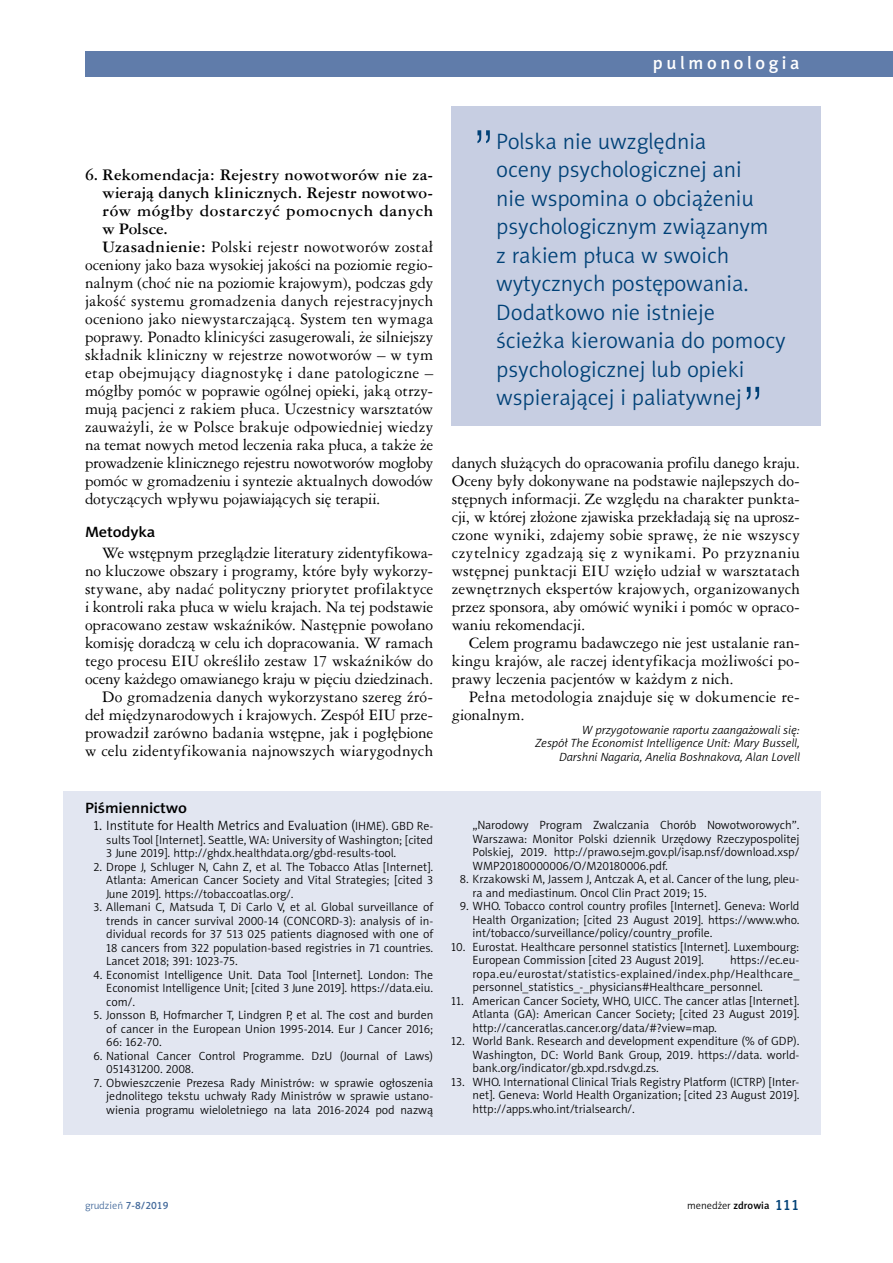
<style>
.page{position:relative;width:893px;height:1263px;background:#fff}
.page>*{position:absolute;margin:0;border:0;box-sizing:border-box;transform-origin:0 0}
.t1{font:52.5px "Swis 721 Lt PL";color:#004177}
.t2{font:22.5px/28.5px "Naomi Sans EFN Light";color:#004177}
.t3{font:18px "Naomi Sans EFN Medium";letter-spacing:.2em;color:#fff}
.t4{font:15px/18px "Ameri Garmnd PL";color:#000;text-align:justify}
.t5{font:700 15px "Ameri Garmnd PL";letter-spacing:.015em;color:#000}
.t6{font:15px "Ameri Garmnd PL";letter-spacing:-.02em;color:#000}
.t7{font:15px "Ameri Garmnd PL";letter-spacing:.02em;color:#000}
.t8{font:700 15px "Ameri Garmnd PL";letter-spacing:.04em;color:#000}
.t9{font:15px "Naomi Sans EFN Medium";letter-spacing:-.01em;color:#000;scale:1.1 1}
.t10{font:13.5px "Naomi Sans EFN Light";color:#000}
.t11{font:12px/13.5px "Naomi Sans EFN Light";color:#000;text-align:justify}
.t12{font:italic 12px/13.5px "Naomi Sans EFN Light";color:#000;text-align:right}
.t13{font:10.5px "Naomi Sans EFN Light";color:#000}
.t14{font:10.5px "Naomi Sans EFN Light";color:#456b9c}
.s1{font-weight:700}
.s2{font-size:12px}
.s3{font-family:"Naomi Sans EFN Medium"}
.s4{font-family:"Naomi Sans EFN Medium";font-size:15px;color:#004177}
</style>
<div class="page">
<div style="left:85px;top:51px;width:808px;height:26px;background:#607caa"></div>
<div style="left:64px;top:791px;width:757px;height:343px;background:#e2e6f1"></div>
<div style="left:451px;top:106px;width:370px;height:320px;background:#c7cee2"></div>
<h3 class="t3" style="left:653px;top:52px;width:148px">pulmonologia</h3>
<p class="t5" style="left:85px;top:164px;width:350px">6. Rekomendacja: Rejestry nowotworów nie za-</p>
<p class="t5" style="left:102px;top:182px;width:332px">wierają danych klinicznych. Rejestr nowotwo-</p>
<p class="t8" style="left:102px;top:200px;width:332px">rów mógłby dostarczyć pomocnych danych</p>
<p class="t5" style="left:102px;top:218px;width:67px">w Polsce.</p>
<p class="t4" style="left:102px;top:237px;width:333px"><span class="s1">Uzasadnienie:</span> Polski rejestr nowotworów został</p>
<p class="t4" style="left:85px;top:255px;width:350px">oceniony jako baza wysokiej jakości na poziomie regio-</p>
<p class="t4" style="left:85px;top:273px;width:350px">nalnym (choć nie na poziomie krajowym), podczas gdy</p>
<p class="t4" style="left:85px;top:291px;width:350px">jakość systemu gromadzenia danych rejestracyjnych</p>
<p class="t4" style="left:85px;top:309px;width:350px">oceniono jako niewystarczającą. System ten wymaga</p>
<p class="t4" style="left:85px;top:327px;width:350px">poprawy. Ponadto klinicyści zasugerowali, że silniejszy</p>
<p class="t4" style="left:85px;top:345px;width:350px">składnik kliniczny w rejestrze nowotworów – w tym</p>
<p class="t7" style="left:85px;top:363px;width:350px">etap obejmujący diagnostykę i dane patologiczne –</p>
<p class="t4" style="left:85px;top:381px;width:350px">mógłby pomóc w poprawie ogólnej opieki, jaką otrzy-</p>
<p class="t4" style="left:85px;top:399px;width:350px">mują pacjenci z rakiem płuca. Uczestnicy warsztatów</p>
<p class="t4" style="left:85px;top:417px;width:350px">zauważyli, że w Polsce brakuje odpowiedniej wiedzy</p>
<p class="t4" style="left:85px;top:435px;width:350px">na temat nowych metod leczenia raka płuca, a także że</p>
<p class="t6" style="left:85px;top:453px;width:350px">prowadzenie klinicznego rejestru nowotworów mogłoby</p>
<p class="t4" style="left:85px;top:471px;width:350px">pomóc w gromadzeniu i syntezie aktualnych dowodów</p>
<p class="t4" style="left:85px;top:489px;width:297px">dotyczących wpływu pojawiających się terapii.</p>
<p class="t9" style="left:85px;top:523px;width:65px">Metodyka</p>
<p class="t4" style="left:85px;top:543px;width:350px;text-align:right">We wstępnym przeglądzie literatury zidentyfikowa&shy;no kluczowe obszary i programy, które były wykorzy&shy;stywane, aby nadać polityczny priorytet profilaktyce i kontroli raka płuca w wielu krajach. Na tej podstawie opracowano zestaw wskaźników. Następnie powołano komisję doradczą w celu ich dopracowania. W ramach tego procesu EIU określiło zestaw 17 wskaźników do oceny każdego omawianego kraju w pięciu dziedzinach.<br>Do gromadzenia danych wykorzystano szereg źró&shy;deł międzynarodowych i krajowych. Zespół EIU prze&shy;prowadził zarówno badania wstępne, jak i pogłębione w celu zidentyfikowania najnowszych wiarygodnych</p>
<p class="t9" style="left:85px;top:799px;width:94px">Piśmiennictwo</p>
<p class="t10" style="left:94px;top:818px;width:341px">1. Institute for Health Metrics and Evaluation (<span class="s2">IHME). GBD Re-</span></p>
<p class="t11" style="left:106px;top:833px;width:328px">sults Tool [Internet]. Seattle, WA: University of Washington; [cited<br>3 June 2019]. http://ghdx.healthdata.org/gbd-results-tool.</p>
<p class="t11" style="left:106px;top:860px;width:328px;text-indent:-13px">2. Drope J, Schluger N, Cahn Z, et al. The Tobacco Atlas [Internet].<br>Atlanta: American Cancer Society and Vital Strategies; [cited 3<br>June 2019]. https://tobaccoatlas.org/.</p>
<p class="t11" style="left:106px;top:900px;width:328px;text-indent:-13px">3. Allemani C, Matsuda T, Di Carlo V, et al. Global surveillance of trends in cancer survival 2000-14 (CONCORD-3): analysis of in&shy;dividual records for 37 513 025 patients diagnosed with one of 18 cancers from 322 population-based registries in 71 countries.<br>Lancet 2018; 391: 1023-75.</p>
<p class="t11" style="left:106px;top:968px;width:328px;text-indent:-13px">4. Economist Intelligence Unit. Data Tool [Internet]. London: The Economist Intelligence Unit; [cited 3 June 2019]. https://data.eiu. com/.</p>
<p class="t11" style="left:106px;top:1008px;width:328px;text-indent:-13px">5. Jonsson B, Hofmarcher T, Lindgren P, et al. The cost and burden of cancer in the European Union 1995-2014. Eur J Cancer 2016; 66: 162-70.</p>
<p class="t11" style="left:106px;top:1049px;width:328px;text-indent:-13px">6. National Cancer Control Programme. DzU (Journal of Laws)<br>051431200. 2008.</p>
<p class="t11" style="left:106px;top:1076px;width:328px;text-indent:-13px">7. Obwieszczenie Prezesa Rady Ministrów: w sprawie ogłoszenia jednolitego tekstu uchwały Rady Ministrów w sprawie ustano&shy;wienia programu wieloletniego na lata 2016-2024 pod nazwą</p>
<h1 class="t1" style="left:472px;top:116px;width:24px">”</h1>
<p class="t2" style="left:496px;top:127px;width:291px">Polska nie uwzględnia<br>oceny psychologicznej ani<br>nie wspomina o obciążeniu psychologicznym związanym<br>z rakiem płuca w swoich wytycznych postępowania.<br>Dodatkowo nie istnieje ścieżka kierowania do pomocy psychologicznej lub opieki wspierającej i paliatywnej</p>
<h1 class="t1" style="left:742px;top:373px;width:24px">”</h1>
<p class="t4" style="left:452px;top:453px;width:350px">danych służących do opracowania profilu danego kraju.<br>Oceny były dokonywane na podstawie najlepszych do&shy;stępnych informacji. Ze względu na charakter punkta&shy;cji, w której złożone zjawiska przekładają się na uprosz&shy;czone wyniki, zdajemy sobie sprawę, że nie wszyscy czytelnicy zgadzają się z wynikami. Po przyznaniu wstępnej punktacji EIU wzięło udział w warsztatach zewnętrznych ekspertów krajowych, organizowanych przez sponsora, aby omówić wyniki i pomóc w opraco&shy;waniu rekomendacji.</p>
<p class="t4" style="left:452px;top:633px;width:350px;text-indent:17px">Celem programu badawczego nie jest ustalanie ran&shy;kingu krajów, ale raczej identyfikacja możliwości po&shy;prawy leczenia pacjentów w każdym z nich.</p>
<p class="t4" style="left:452px;top:687px;width:350px;text-indent:17px">Pełna metodologia znajduje się w dokumencie re&shy;gionalnym.</p>
<p class="t12" style="left:535px;top:723px;width:266px">W przygotowanie raportu zaangażowali się:<br>Zespół The Economist Intelligence Unit: Mary Bussell,<br>Darshni Nagaria, Anelia Boshnakova, Alan Lovell</p>
<p class="t11" style="left:472px;top:818px;width:328px">„Narodowy Program Zwalczania Chorób Nowotworowych”.<br>Warszawa: Monitor Polski dziennik Urzędowy Rzeczypospolitej Polskiej, 2019. http://prawo.sejm.gov.pl/isap.nsf/download.xsp/ WMP20180000006/O/M20180006.pdf.</p>
<p class="t11" style="left:472px;top:872px;width:328px;text-indent:-13px">8. Krzakowski M, Jassem J, Antczak A, et al. Cancer of the lung, pleu&shy;ra and mediastinum. Oncol Clin Pract 2019; 15.</p>
<p class="t11" style="left:472px;top:899px;width:328px;text-indent:-13px">9. WHO. Tobacco control country profiles [Internet]. Geneva: World Health Organization; [cited 23 August 2019]. https://www.who. int/tobacco/surveillance/policy/country_profile.</p>
<p class="t11" style="left:472px;top:940px;width:328px;text-indent:-21px">10. Eurostat. Healthcare personnel statistics [Internet]. Luxembourg:<br>European Commission [cited 23 August 2019].</p>
<p class="t11" style="left:472px;top:953px;width:329px;text-indent:258px">https://ec.eu&shy;ropa.eu/eurostat/statistics-explained/index.php/Healthcare_ personnel_statistics_-_physicians#Healthcare_personnel.</p>
<p class="t11" style="left:472px;top:994px;width:328px;text-indent:-21px">11. American Cancer Society, WHO, UICC. The cancer atlas [Internet].<br>Atlanta (GA): American Cancer Society; [cited 23 August 2019]. http://canceratlas.cancer.org/data/#?view=map.</p>
<p class="t11" style="left:472px;top:1034px;width:328px;text-indent:-21px">12. World Bank. Research and development expenditure (% of GDP).<br>Washington, DC: World Bank Group, 2019. https://data. world&shy;bank.org/indicator/gb.xpd.rsdv.gd.zs.</p>
<p class="t11" style="left:472px;top:1075px;width:328px;text-indent:-21px">13. WHO. International Clinical Trials Registry Platform (ICTRP) [Inter&shy;net]. Geneva: World Health Organization; [cited 23 August 2019]. http://apps.who.int/trialsearch/.</p>
<p class="t14" style="left:85px;top:1199px;width:85px">grudzień <span class="s3">7-8/2019</span></p>
<p class="t13" style="left:687px;top:1199px;width:114px">menedżer <span class="s3">zdrowia</span> <span class="s4">111</span></p>
</div>
